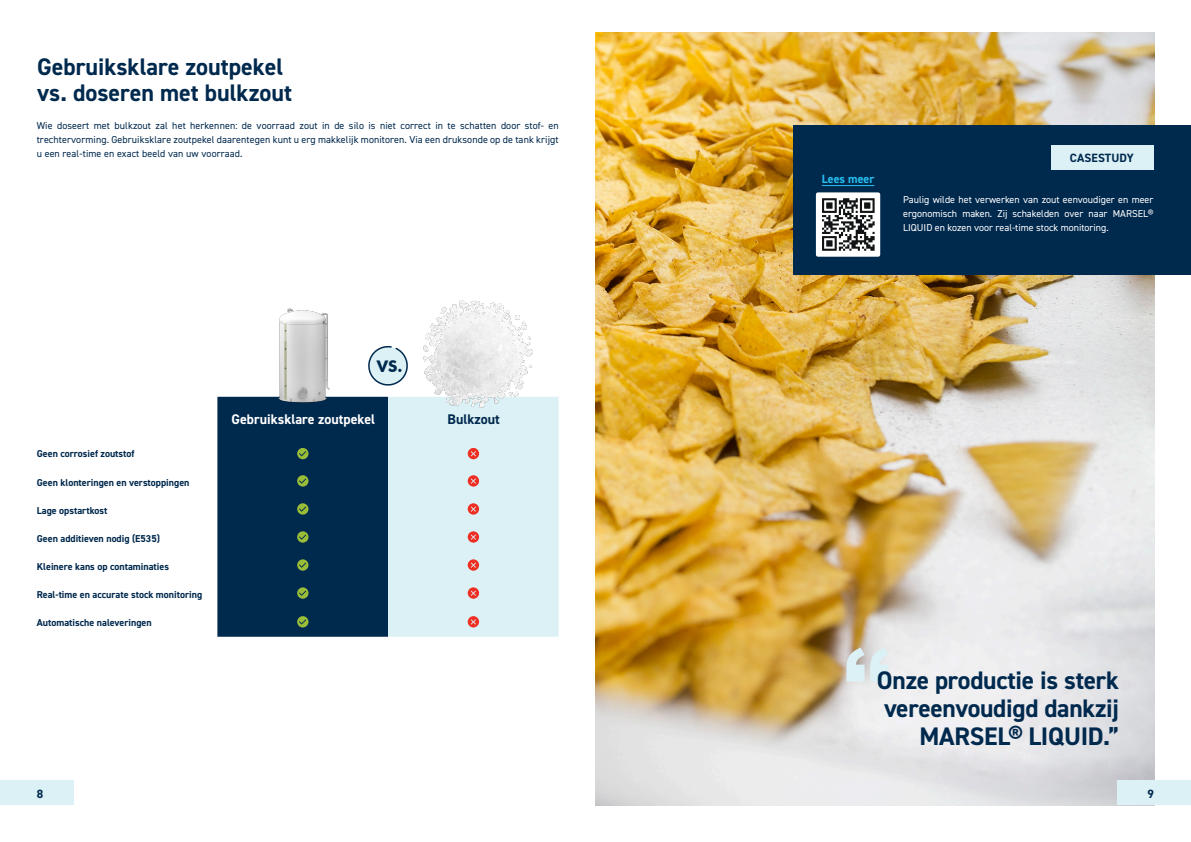
<style>
.page{position:relative;width:1191px;height:842px;background:#fff}
.page>*{position:absolute;margin:0;border:0;box-sizing:border-box;transform-origin:0 0}
.t1{font:900 85.2px "Arial";color:#dcf1f5}
.t2{font:700 25.4px/28.2px "DIN2014";letter-spacing:-.01em;color:#00294e;text-align:right}
.t3{font:700 24px "DIN2014";color:#00294e}
.t4{font:700 16px "Futura BT";color:#00294e}
.t5{font:700 14px "DIN2014";color:#fff}
.t6{font:700 14px "DIN2014";color:#00294e}
.t7{font:700 12px "DIN2014";letter-spacing:.01em;color:#00294e}
.t8{font:700 12px "DIN2014";color:#26bff0}
.t9{font:10px/14px "DIN2014";letter-spacing:.01em;color:#00294e;text-align:justify}
.t10{font:700 10px "DIN2014";color:#00294e}
.t11{font:10px/14px "DIN2014";color:#fff;text-align:justify}
</style>
<div class="page">
<div style="left:217px;top:397px;width:171px;height:240px;background:#00294e"></div>
<div style="left:388px;top:397px;width:170px;height:240px;background:#dcf1f5"></div>
<svg style="left:368px;top:346px;width:25px;height:40px"></svg>
<img style="left:244px;top:308px;width:111px;height:104px">
<img style="left:393px;top:300px;width:166px;height:116px">
<svg style="left:468px;top:448px;width:11px;height:11px"></svg>
<svg style="left:468px;top:475px;width:11px;height:12px"></svg>
<svg style="left:468px;top:503px;width:11px;height:12px"></svg>
<svg style="left:468px;top:531px;width:11px;height:12px"></svg>
<svg style="left:468px;top:559px;width:11px;height:12px"></svg>
<svg style="left:468px;top:587px;width:11px;height:12px"></svg>
<svg style="left:468px;top:616px;width:11px;height:11px"></svg>
<svg style="left:297px;top:448px;width:11px;height:11px"></svg>
<svg style="left:297px;top:475px;width:11px;height:12px"></svg>
<svg style="left:297px;top:503px;width:11px;height:12px"></svg>
<svg style="left:297px;top:531px;width:11px;height:12px"></svg>
<svg style="left:297px;top:559px;width:11px;height:12px"></svg>
<svg style="left:297px;top:587px;width:11px;height:12px"></svg>
<svg style="left:297px;top:616px;width:11px;height:11px"></svg>
<div style="left:0;top:780px;width:73px;height:25px;background:#dcf1f5"></div>
<img style="left:595px;top:33px;width:559px;height:772px">
<div style="left:793px;top:125px;width:398px;height:150px;background:#00294e"></div>
<div style="left:1051px;top:145px;width:102px;height:25px;background:#dcf1f5"></div>
<svg style="left:814px;top:190px;width:67px;height:67px;background:#9da1a4"></svg>
<hr style="left:822px;top:185px;width:52px;height:1px;background:#26bff0">
<div style="left:1117px;top:780px;width:74px;height:25px;background:#dcf1f5"></div>
<p class="t3" style="left:37px;top:51px;width:248px">Gebruiksklare zoutpekel</p>
<p class="t3" style="left:37px;top:77px;width:256px">vs. doseren met bulkzout</p>
<p class="t9" style="left:37px;top:118px;width:523px">Wie doseert met bulkzout zal het herkennen: de voorraad zout in de silo is niet correct in te schatten door stof- en trechtervorming. Gebruiksklare zoutpekel daarentegen kunt u erg makkelijk monitoren. Via een druksonde op de tank krijgt u een real-time en exact beeld van uw voorraad.</p>
<h3 class="t4" style="left:377px;top:357px;width:27px">VS.</h3>
<p class="t10" style="left:37px;top:447px;width:99px">Geen corrosief zoutstof</p>
<p class="t10" style="left:37px;top:476px;width:154px">Geen klonteringen en verstoppingen</p>
<p class="t10" style="left:37px;top:504px;width:72px">Lage opstartkost</p>
<p class="t10" style="left:37px;top:532px;width:125px">Geen additieven nodig (E535)</p>
<p class="t10" style="left:37px;top:560px;width:134px">Kleinere kans op contaminaties</p>
<p class="t10" style="left:37px;top:588px;width:167px">Real-time en accurate stock monitoring</p>
<p class="t10" style="left:37px;top:616px;width:116px">Automatische naleveringen</p>
<p class="t5" style="left:231px;top:409px;width:145px">Gebruiksklare zoutpekel</p>
<p class="t6" style="left:447px;top:409px;width:54px">Bulkzout</p>
<p class="t7" style="left:37px;top:785px;width:8px">8</p>
<p class="t8" style="left:822px;top:171px;width:54px">Lees meer</p>
<p class="t7" style="left:1070px;top:150px;width:65px">CASESTUDY</p>
<p class="t11" style="left:903px;top:192px;width:252px">Paulig wilde het verwerken van zout eenvoudiger en meer ergonomisch maken. Zij schakelden over naar MARSEL® LIQUID en kozen voor real-time stock monitoring.</p>
<p class="t1" style="left:843px;top:617px;width:49px">‘‘</p>
<p class="t2" style="left:877px;top:666px;width:243px">Onze productie is sterk vereenvoudigd dankzij<br>MARSEL® LIQUID.”</p>
<p class="t7" style="left:1147px;top:785px;width:8px">9</p>
</div>
